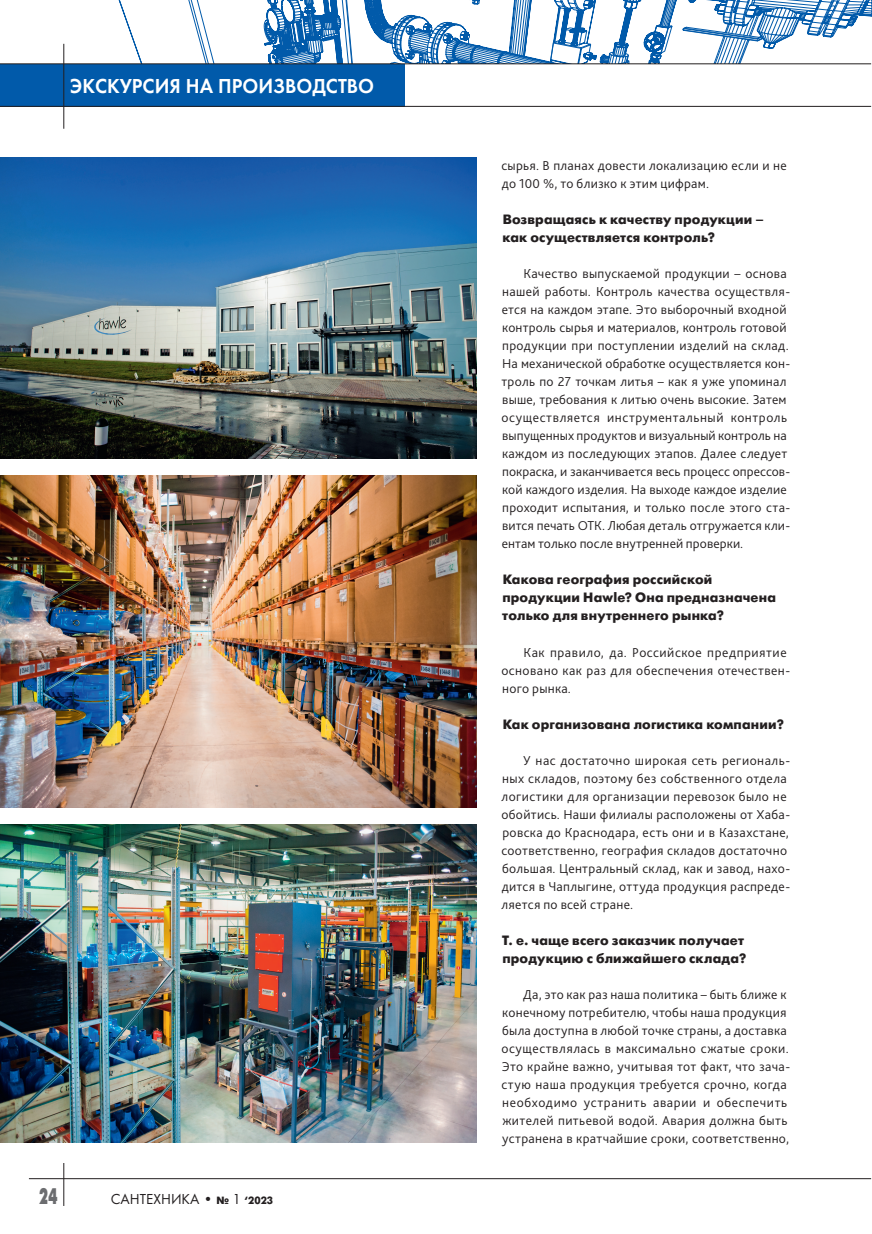
<style>
.page{position:relative;width:872px;height:1234px;background:#fff}
.page>*{position:absolute;margin:0;border:0;box-sizing:border-box;transform-origin:0 0}
.t1{font:22.5px "Futura Futuris XC";color:#6c6d70;scale:.6 1}
.t2{font:21px "Futura Demi";color:#fff;scale:.95 1}
.t3{font:15px "Futura";color:#231f20}
.t4{font:300 13.5px/18px "Bliss Pro";letter-spacing:.025em;color:#231f20}
.t5{font:700 13.5px/18px "Futura Futuris";letter-spacing:.015em;color:#231f20}
.s1{font-family:"Futura Futuris";font-weight:700;font-size:10.5px}
</style>
<div class="page">
<svg style="left:404px;top:64px;width:368px;height:27px"></svg>
<svg style="left:188px;top:0;width:681px;height:63px"></svg>
<div style="left:0;top:64px;width:404px;height:42px;background:#015aaa"></div>
<hr style="left:29px;top:1177px;width:842px;height:1px;background:#231f20">
<hr style="left:63px;top:1162px;width:1px;height:43px;background:#231f20">
<hr style="left:0;top:63px;width:871px;height:1px;background:#231f20">
<hr style="left:0;top:106px;width:871px;height:1px;background:#231f20">
<hr style="left:63px;top:44px;width:1px;height:85px;background:#231f20">
<img style="left:0;top:475px;width:476px;height:332px">
<img style="left:0;top:157px;width:476px;height:301px">
<img style="left:0;top:824px;width:476px;height:317px">
<h2 class="t2" style="left:70px;top:73px;width:321px">ЭКСКУРСИЯ НА ПРОИЗВОДСТВО</h2>
<h1 class="t1" style="left:39px;top:1183px;width:32px">24</h1>
<p class="t3" style="left:111px;top:1189px;width:164px">САНТЕХНИКА • <span class="s1">№</span> 1 <span class="s1">‘2023</span></p>
<p class="t4" style="left:501px;top:156px;width:287px">сырья. В планах довести локализацию если и не до 100 %, то близко к этим цифрам.</p>
<p class="t5" style="left:502px;top:211px;width:263px">Возвращаясь к качеству продукции – как осуществляется контроль?</p>
<p class="t4" style="left:501px;top:264px;width:290px;text-indent:22px">Качество выпускаемой продукции – основа нашей работы. Контроль качества осуществля&shy;ется на каждом этапе. Это выборочный входной контроль сырья и материалов, контроль готовой продукции при поступлении изделий на склад.<br>На механической обработке осуществляется кон&shy;троль по 27 точкам литья – как я уже упоминал выше, требования к литью очень высокие. Затем осуществляется инструментальный контроль выпущенных продуктов и визуальный контроль на каждом из последующих этапов. Далее следует покраска, и заканчивается весь процесс опрессов&shy;кой каждого изделия. На выходе каждое изделие проходит испытания, и только после этого ста&shy;вится печать ОТК. Любая деталь отгружается кли&shy;ентам только после внутренней проверки.</p>
<p class="t5" style="left:502px;top:571px;width:275px">Какова география российской продукции Hawle? Она предназначена только для внутреннего рынка?</p>
<p class="t4" style="left:501px;top:642px;width:290px;text-indent:22px">Как правило, да. Российское предприятие основано как раз для обеспечения отечествен&shy;ного рынка.</p>
<p class="t5" style="left:502px;top:715px;width:282px">Как организована логистика компании?</p>
<p class="t4" style="left:501px;top:750px;width:290px;text-indent:22px">У нас достаточно широкая сеть региональ&shy;ных складов, поэтому без собственного отдела логистики для организации перевозок было не обойтись. Наши филиалы расположены от Хаба&shy;ровска до Краснодара, есть они и в Казахстане, соответственно, география складов достаточно большая. Центральный склад, как и завод, нахо&shy;дится в Чаплыгине, оттуда продукция распреде&shy;ляется по всей стране.</p>
<p class="t5" style="left:502px;top:931px;width:245px">Т. е. чаще всего заказчик получает продукцию с ближайшего склада?</p>
<p class="t4" style="left:501px;top:984px;width:290px;text-indent:22px">Да, это как раз наша политика – быть ближе к конечному потребителю, чтобы наша продукция была доступна в любой точке страны, а доставка осуществлялась в максимально сжатые сроки.<br>Это крайне важно, учитывая тот факт, что зача&shy;стую наша продукция требуется срочно, когда необходимо устранить аварии и обеспечить жителей питьевой водой. Авария должна быть устранена в кратчайшие сроки, соответственно,</p>
</div>
